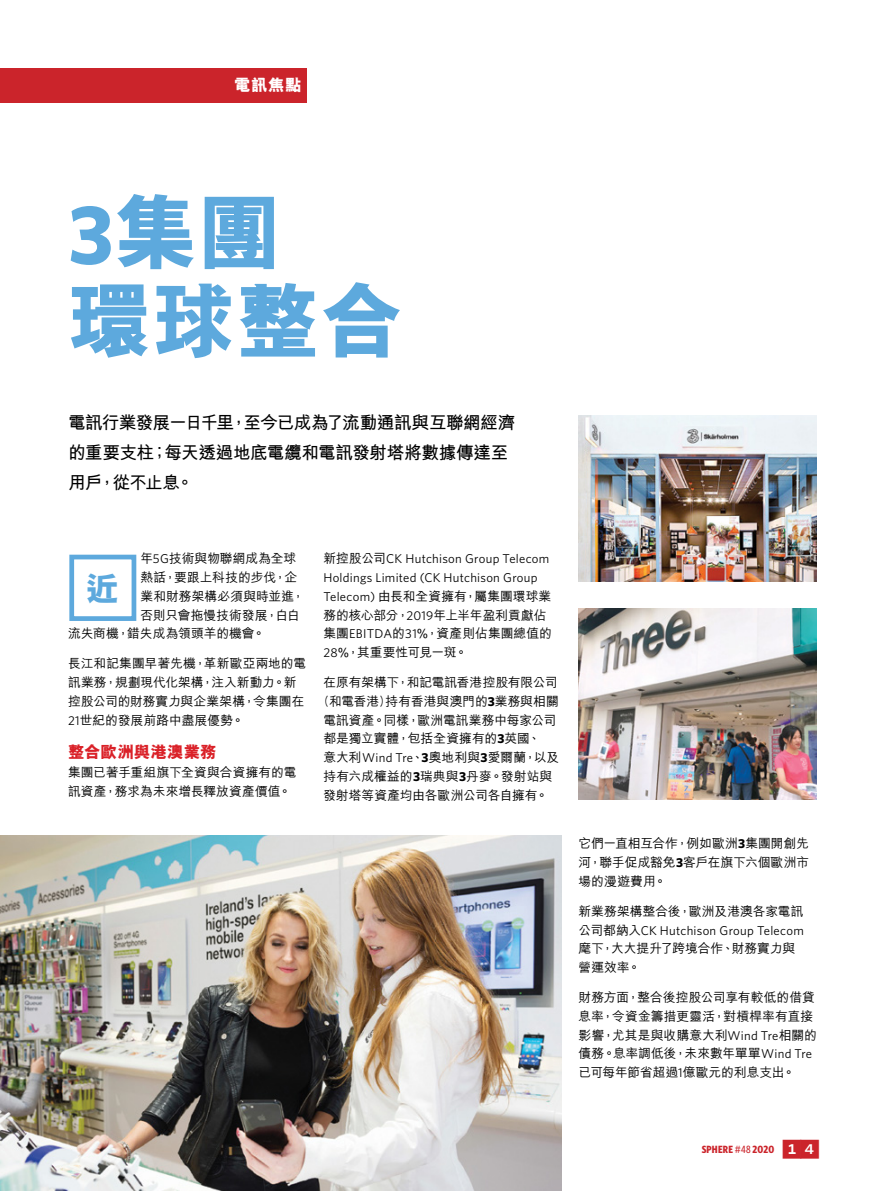
<style>
.page{position:relative;width:885px;height:1191px;background:#fff}
.page>*{position:absolute;margin:0;border:0;box-sizing:border-box;transform-origin:0 0}
.t1{font:800 84px/88.5px "M Hei HK";color:#5da9dd}
.t2{font:800 33px "M Hei HK";color:#5da9dd}
.t3{font:700 17.7px/30px "M Hei HK";letter-spacing:-.035em;color:#000}
.t4{font:800 16.5px "M Hei HK";letter-spacing:.005em;color:#da2128}
.t5{font:800 16.5px "M Hei HK";color:#fff}
.t6{font:500 12.75px/18.8px "M Hei HK";color:#000}
.t7{font:12.75px/18.8px "Whitney";letter-spacing:.02em;color:#000}
.t8{font:700 10.5px "Whitney Condensed";letter-spacing:.02em;color:#cb242b}
.s1{font-family:"Whitney";font-weight:700}
.s2{font-family:"Whitney";font-weight:400}
.s3{font-family:"M Hei HK";font-weight:500}
.s4{font-family:"Whitney";font-weight:700;font-size:12.9px}
.s5{font-weight:500}
.s6{font-family:"Whitney Index Black Square Bd";font-weight:400;font-size:22.5px}
</style>
<div class="page">
<img style="left:578px;top:608px;width:238px;height:191px">
<img style="left:578px;top:415px;width:238px;height:166px">
<img style="left:0;top:836px;width:561px;height:355px">
<div style="left:69px;top:554px;width:67px;height:67px;border:5px solid #5da9dd"></div>
<div style="left:0;top:68px;width:306px;height:34px;background:#cb242b"></div>
<p class="t5" style="left:234px;top:74px;width:69px">電訊焦點</p>
<h1 class="t1" style="left:68px;top:189px;width:338px"><span class="s1">3</span>集團<br>環球整合</h1>
<h3 class="t3" style="left:68px;top:406px;width:449px">電訊行業發展一日千里，至今已成為了流動通訊與互聯網經濟的重要支柱；每天透過地底電纜和電訊發射塔將數據傳達至用戶，從不止息。</h3>
<p class="t6" style="left:140px;top:548px;width:157px">年<span class="s2">5G</span>技術與物聯網成為全球</p>
<p class="t6" style="left:140px;top:567px;width:158px">熱話，要跟上科技的步伐，企</p>
<p class="t6" style="left:140px;top:586px;width:165px">業和財務架構必須與時並進，</p>
<p class="t6" style="left:140px;top:604px;width:161px">否則只會拖慢技術發展，白白</p>
<p class="t6" style="left:68px;top:623px;width:199px">流失商機，錯失成為領頭羊的機會。</p>
<p class="t6" style="left:68px;top:653px;width:239px">長江和記集團早著先機，革新歐亞兩地的電訊業務，規劃現代化架構，注入新動力。新控股公司的財務實力與企業架構，令集團在<br><span class="s2">21</span>世紀的發展前路中盡展優勢。</p>
<p class="t4" style="left:68px;top:741px;width:150px">整合歐洲與港澳業務</p>
<p class="t6" style="left:68px;top:762px;width:230px">集團已著手重組旗下全資與合資擁有的電訊資產，務求為未來增長釋放資產價值。</p>
<h2 class="t2" style="left:86px;top:566px;width:34px">近</h2>
<p class="t7" style="left:323px;top:549px;width:227px"><span class="s3">新控股公司</span>CK Hutchison Group Telecom<br>Holdings Limited (CK Hutchison Group</p>
<p class="t6" style="left:323px;top:586px;width:230px"><span class="s2">Telecom)</span> 由長和全資擁有，屬集團環球業務的核心部分，<span class="s2">2019</span>年上半年盈利貢獻佔集團<span class="s2">EBITDA</span>的<span class="s2">31</span>%，資產則佔集團總值的<br><span class="s2">28</span>%，其重要性可見一斑。</p>
<p class="t6" style="left:323px;top:672px;width:237px">在原有架構下，和記電訊香港控股有限公司(和電香港)持有香港與澳門的<span class="s4">3</span>業務與相關電訊資產。同樣，歐洲電訊業務中每家公司都是獨立實體，包括全資擁有的<span class="s4">3</span>英國、<br>意大利<span class="s2">Wind Tre</span>、<span class="s4">3</span>奧地利與<span class="s4">3</span>愛爾蘭，以及持有六成權益的<span class="s4">3</span>瑞典與<span class="s4">3</span>丹麥。發射站與發射塔等資產均由各歐洲公司各自擁有。</p>
<p class="t6" style="left:578px;top:833px;width:232px;text-align:justify">它們一直相互合作，例如歐洲<span class="s4">3</span>集團開創先河，聯手促成豁免<span class="s4">3</span>客戶在旗下六個歐洲市場的漫遊費用。</p>
<p class="t6" style="left:578px;top:901px;width:226px">新業務架構整合後，歐洲及港澳各家電訊</p>
<p class="t7" style="left:578px;top:920px;width:227px"><span class="s3">公司都納入</span>CK Hutchison Group Telecom</p>
<p class="t6" style="left:578px;top:938px;width:218px">麾下，大大提升了跨境合作、財務實力與營運效率。</p>
<p class="t6" style="left:578px;top:987px;width:240px">財務方面，整合後控股公司享有較低的借貸息率，令資金籌措更靈活，對槓桿率有直接影響，尤其是與收購意大利<span class="s2">Wind Tre</span>相關的債務。息率調低後，未來數年單單<span class="s2">Wind Tre</span>已可每年節省超過<span class="s2">1</span>億歐元的利息支出。</p>
<p class="t8" style="left:701px;top:1143px;width:121px">SPHERE <span class="s5">#48</span> 2020 <span class="s6">14</span></p>
</div>
